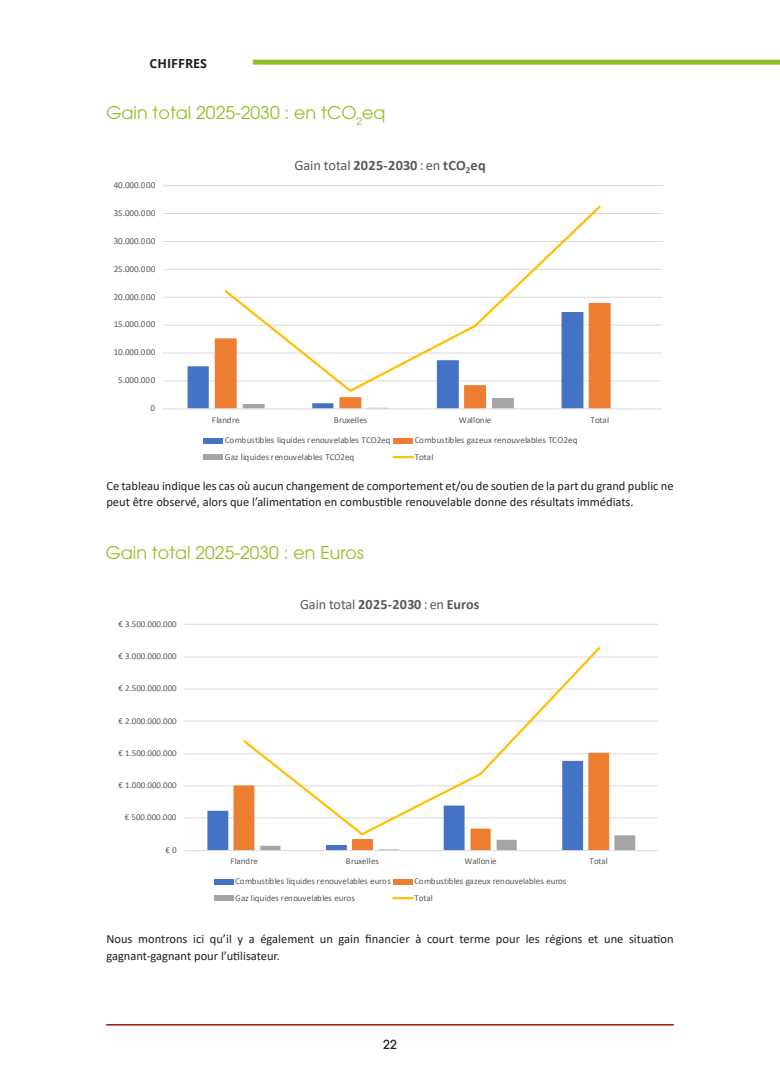
<style>
.page{position:relative;width:780px;height:1088px;background:#fff}
.page>*{position:absolute;margin:0;border:0;box-sizing:border-box;transform-origin:0 0}
.Kop_2{font:17.5px "ITC Avant Garde Pro";color:#93bf26}
.t1{font:700 14.38px "Calibri";letter-spacing:.02em;color:#595959}
.t2{font:700 14.12px "Calibri";letter-spacing:.015em;color:#595959}
.Kop_2-2{font:12.5px/16.2px "Calibri";color:#231f20}
.Page_Section_Title_-_Black{font:700 12.5px "Open Sans";color:#231f20}
.Kop_1{font:500 12.5px "ITC Avant Garde Pro";color:#231f20}
.t3{font:9px "Calibri";letter-spacing:-.005em;color:#595959}
.t4{font:9px "Calibri";letter-spacing:.02em;color:#595959}
.t5{font:8.88px "Calibri";letter-spacing:-.005em;color:#595959}
.t6{font:8.88px "Calibri";letter-spacing:.02em;color:#595959}
.s1{font-weight:400}
</style>
<div class="page">
<div style="left:253px;top:60px;width:527px;height:5px;background:#93bf26"></div>
<hr style="left:106px;top:1024px;width:567px;height:1px;background:#9f2216">
<hr style="left:163px;top:381px;width:499px;height:1px;background:#d9d9d9">
<hr style="left:163px;top:353px;width:499px;height:1px;background:#d9d9d9">
<hr style="left:163px;top:325px;width:499px;height:1px;background:#d9d9d9">
<hr style="left:163px;top:297px;width:499px;height:1px;background:#d9d9d9">
<hr style="left:163px;top:269px;width:499px;height:1px;background:#d9d9d9">
<hr style="left:163px;top:241px;width:499px;height:1px;background:#d9d9d9">
<hr style="left:163px;top:213px;width:499px;height:1px;background:#d9d9d9">
<hr style="left:163px;top:185px;width:499px;height:1px;background:#d9d9d9">
<svg style="left:187px;top:324px;width:28px;height:84px"></svg>
<svg style="left:215px;top:303px;width:395px;height:105px"></svg>
<svg style="left:243px;top:398px;width:271px;height:10px"></svg>
<hr style="left:163px;top:408px;width:499px;height:1px;background:#d9d9d9">
<svg style="left:222px;top:205px;width:381px;height:188px"></svg>
<div style="left:203px;top:438px;width:20px;height:5px;background:#4472c4"></div>
<div style="left:393px;top:438px;width:19px;height:5px;background:#ed7d31"></div>
<div style="left:203px;top:454px;width:20px;height:6px;background:#a5a5a5"></div>
<hr style="left:393px;top:456px;width:20px;height:2px;background:#ffc000">
<hr style="left:185px;top:817px;width:473px;height:1px;background:#d9d9d9">
<hr style="left:185px;top:785px;width:473px;height:1px;background:#d9d9d9">
<hr style="left:185px;top:753px;width:473px;height:1px;background:#d9d9d9">
<hr style="left:185px;top:721px;width:473px;height:1px;background:#d9d9d9">
<hr style="left:185px;top:689px;width:473px;height:1px;background:#d9d9d9">
<hr style="left:185px;top:657px;width:473px;height:1px;background:#d9d9d9">
<hr style="left:185px;top:624px;width:473px;height:1px;background:#d9d9d9">
<svg style="left:207px;top:761px;width:428px;height:89px"></svg>
<hr style="left:185px;top:850px;width:473px;height:1px;background:#d9d9d9">
<svg style="left:241px;top:647px;width:361px;height:190px"></svg>
<div style="left:214px;top:879px;width:19px;height:5px;background:#4472c4"></div>
<div style="left:393px;top:879px;width:19px;height:5px;background:#ed7d31"></div>
<div style="left:214px;top:895px;width:19px;height:6px;background:#a5a5a5"></div>
<hr style="left:393px;top:897px;width:20px;height:2px;background:#ffc000">
<p class="Page_Section_Title_-_Black" style="left:150px;top:55px;width:59px">CHIFFRES</p>
<p class="Kop_2" style="left:106px;top:102px;width:280px">Gain total 2025-2030 : en tCO<sub>2</sub>eq</p>
<p class="t3" style="left:114px;top:179px;width:43px">40.000.000</p>
<p class="t3" style="left:114px;top:207px;width:43px">35.000.000</p>
<p class="t3" style="left:114px;top:235px;width:43px">30.000.000</p>
<p class="t3" style="left:114px;top:262px;width:43px">25.000.000</p>
<p class="t3" style="left:114px;top:290px;width:43px">20.000.000</p>
<p class="t3" style="left:114px;top:318px;width:43px">15.000.000</p>
<p class="t3" style="left:114px;top:346px;width:43px">10.000.000</p>
<p class="t3" style="left:118px;top:374px;width:39px">5.000.000</p>
<p class="t3" style="left:150px;top:402px;width:6px">0</p>
<p class="t1" style="left:294px;top:155px;width:193px"><span class="s1">Gain total</span> 2025-2030 <span class="s1">: en</span> tCO<sub>2</sub>eq</p>
<p class="t3" style="left:212px;top:413px;width:29px">Flandre</p>
<p class="t3" style="left:334px;top:413px;width:35px">Bruxelles</p>
<p class="t4" style="left:459px;top:413px;width:34px">Wallonie</p>
<p class="t3" style="left:590px;top:413px;width:20px">Total</p>
<p class="t3" style="left:225px;top:433px;width:167px">Combustibles liquides renouvelables TCO2eq</p>
<p class="t3" style="left:415px;top:433px;width:164px">Combustibles gazeux renouvelables TCO2eq</p>
<p class="t3" style="left:225px;top:450px;width:131px">Gaz liquides renouvelables TCO2eq</p>
<p class="t3" style="left:415px;top:450px;width:20px">Total</p>
<p class="Kop_2-2" style="left:106px;top:478px;width:568px">Ce tableau indique les cas où aucun changement de comportement et/ou de soutien de la part du grand public ne peut être observé, alors que l’alimentation en combustible renouvelable donne des résultats immédiats.</p>
<p class="Kop_2" style="left:106px;top:542px;width:260px">Gain total 2025-2030 : en Euros</p>
<p class="t5" style="left:118px;top:618px;width:60px">€ 3.500.000.000</p>
<p class="t5" style="left:118px;top:650px;width:60px">€ 3.000.000.000</p>
<p class="t5" style="left:118px;top:682px;width:60px">€ 2.500.000.000</p>
<p class="t5" style="left:118px;top:714px;width:60px">€ 2.000.000.000</p>
<p class="t5" style="left:118px;top:747px;width:60px">€ 1.500.000.000</p>
<p class="t5" style="left:118px;top:779px;width:60px">€ 1.000.000.000</p>
<p class="t5" style="left:125px;top:811px;width:53px">€ 500.000.000</p>
<p class="t5" style="left:165px;top:843px;width:13px">€ 0</p>
<p class="t2" style="left:300px;top:594px;width:181px"><span class="s1">Gain total</span> 2025-2030 <span class="s1">: en</span> Euros</p>
<p class="t5" style="left:230px;top:855px;width:29px">Flandre</p>
<p class="t5" style="left:346px;top:855px;width:35px">Bruxelles</p>
<p class="t6" style="left:464px;top:855px;width:34px">Wallonie</p>
<p class="t5" style="left:589px;top:855px;width:20px">Total</p>
<p class="t5" style="left:235px;top:875px;width:157px">Combustibles liquides renouvelables euros</p>
<p class="t5" style="left:414px;top:875px;width:153px">Combustibles gazeux renouvelables euros</p>
<p class="t5" style="left:235px;top:891px;width:121px">Gaz liquides renouvelables euros</p>
<p class="t5" style="left:414px;top:891px;width:20px">Total</p>
<p class="Kop_2-2" style="left:106px;top:930px;width:568px">Nous montrons ici qu’il y a également un gain financier à court terme pour les régions et une situation gagnant-gagnant pour l’utilisateur.</p>
<p class="Kop_1" style="left:383px;top:1037px;width:15px">22</p>
</div>
